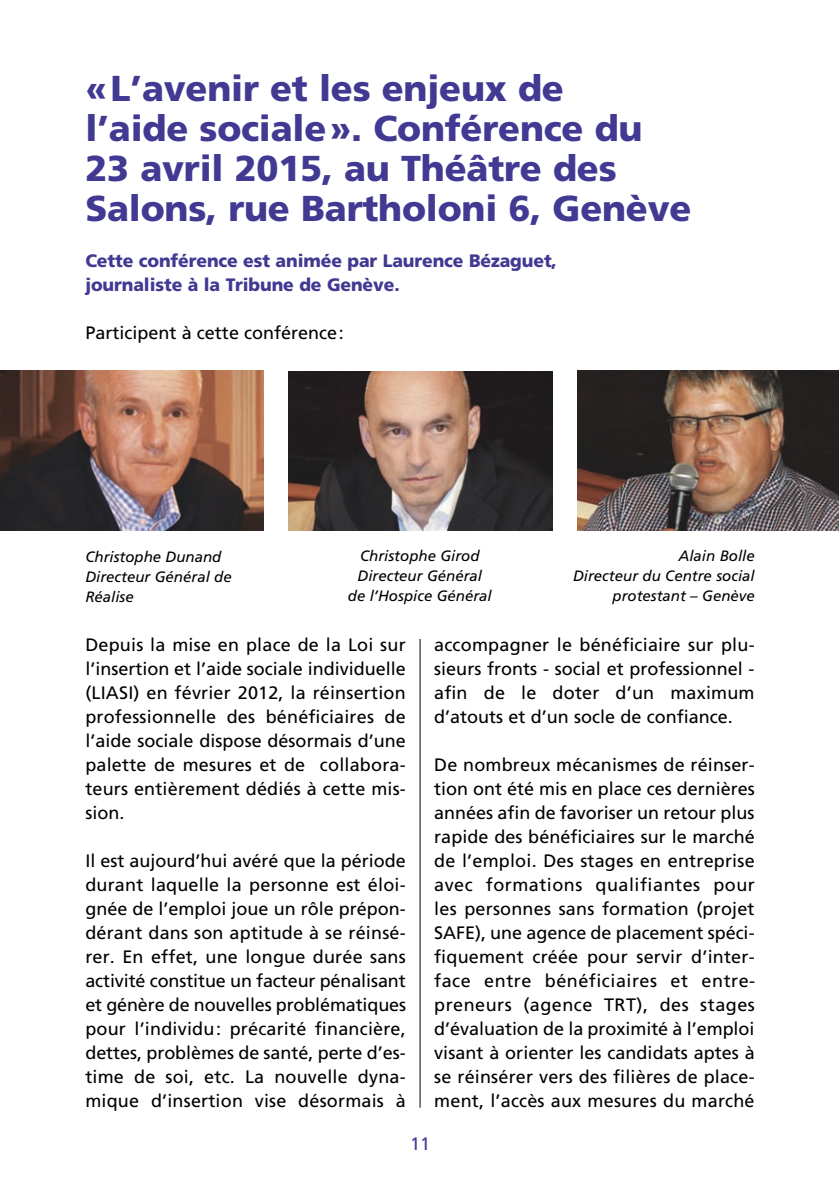
<style>
.page{position:relative;width:839px;height:1195px;background:#fff}
.page>*{position:absolute;margin:0;border:0;box-sizing:border-box;transform-origin:0 0}
.t1{font:900 36px/40px "Frutiger LT Std";letter-spacing:-.005em;color:#413992}
.t2{font:18px/24px "Frutiger LT Std";letter-spacing:.01em;color:#000001;text-align:justify}
.t3{font:900 18px/24px "Frutiger LT Std";letter-spacing:-.005em;color:#413992}
.t4{font:18px "Frutiger LT Std";color:#413992}
.t5{font:italic 15px/20px "Frutiger LT Std";color:#000001}
</style>
<div class="page">
<hr style="left:419px;top:639px;width:1px;height:468px;background:#000006">
<img style="left:0;top:370px;width:264px;height:160px">
<img style="left:289px;top:371px;width:263px;height:159px">
<img style="left:577px;top:370px;width:261px;height:160px">
<h1 class="t1" style="left:85px;top:72px;width:607px">«L’avenir et les enjeux de<br>l’aide sociale». Conférence du<br>23 avril 2015, au Théâtre des<br>Salons, rue Bartholoni 6, Genève</h1>
<p class="t3" style="left:85px;top:250px;width:473px">Cette conférence est animée par Laurence Bézaguet, journaliste à la Tribune de Genève.</p>
<p class="t2" style="left:85px;top:322px;width:260px">Participent à cette conférence:</p>
<p class="t5" style="left:85px;top:548px;width:148px">Christophe Dunand<br>Directeur Général de<br>Réalise</p>
<p class="t5" style="left:348px;top:547px;width:145px;text-align:center">Christophe Girod<br>Directeur Général de l’Hospice Général</p>
<p class="t5" style="left:573px;top:547px;width:183px;text-align:right">Alain Bolle<br>Directeur du Centre social protestant – Genève</p>
<p class="t2" style="left:85px;top:634px;width:322px">Depuis la mise en place de la Loi sur l’insertion et l’aide sociale individuelle (LIASI) en février 2012, la réinsertion professionnelle des bénéficiaires de l’aide sociale dispose désormais d’une palette de mesures et de collabora&shy;teurs entièrement dédiés à cette mis&shy;sion.</p>
<p class="t2" style="left:85px;top:850px;width:322px">Il est aujourd’hui avéré que la période durant laquelle la personne est éloi&shy;gnée de l’emploi joue un rôle prépon&shy;dérant dans son aptitude à se réinsé&shy;rer. En effet, une longue durée sans activité constitue un facteur pénalisant et génère de nouvelles problématiques pour l’individu: précarité financière, dettes, problèmes de santé, perte d’es&shy;time de soi, etc. La nouvelle dyna&shy;mique d’insertion vise désormais à</p>
<p class="t2" style="left:434px;top:634px;width:322px">accompagner le bénéficiaire sur plu&shy;sieurs fronts - social et professionnel - afin de le doter d’un maximum d’atouts et d’un socle de confiance.</p>
<p class="t2" style="left:434px;top:754px;width:322px">De nombreux mécanismes de réinser&shy;tion ont été mis en place ces dernières années afin de favoriser un retour plus rapide des bénéficiaires sur le marché de l’emploi. Des stages en entreprise avec formations qualifiantes pour les personnes sans formation (projet SAFE), une agence de placement spéci&shy;fiquement créée pour servir d’inter&shy;face entre bénéficiaires et entre - preneurs (agence TRT), des stages d’évaluation de la proximité à l’emploi visant à orienter les candidats aptes à se réinsérer vers des filières de place&shy;ment, l’accès aux mesures du marché</p>
<p class="t4" style="left:410px;top:1137px;width:22px">11</p>
</div>
